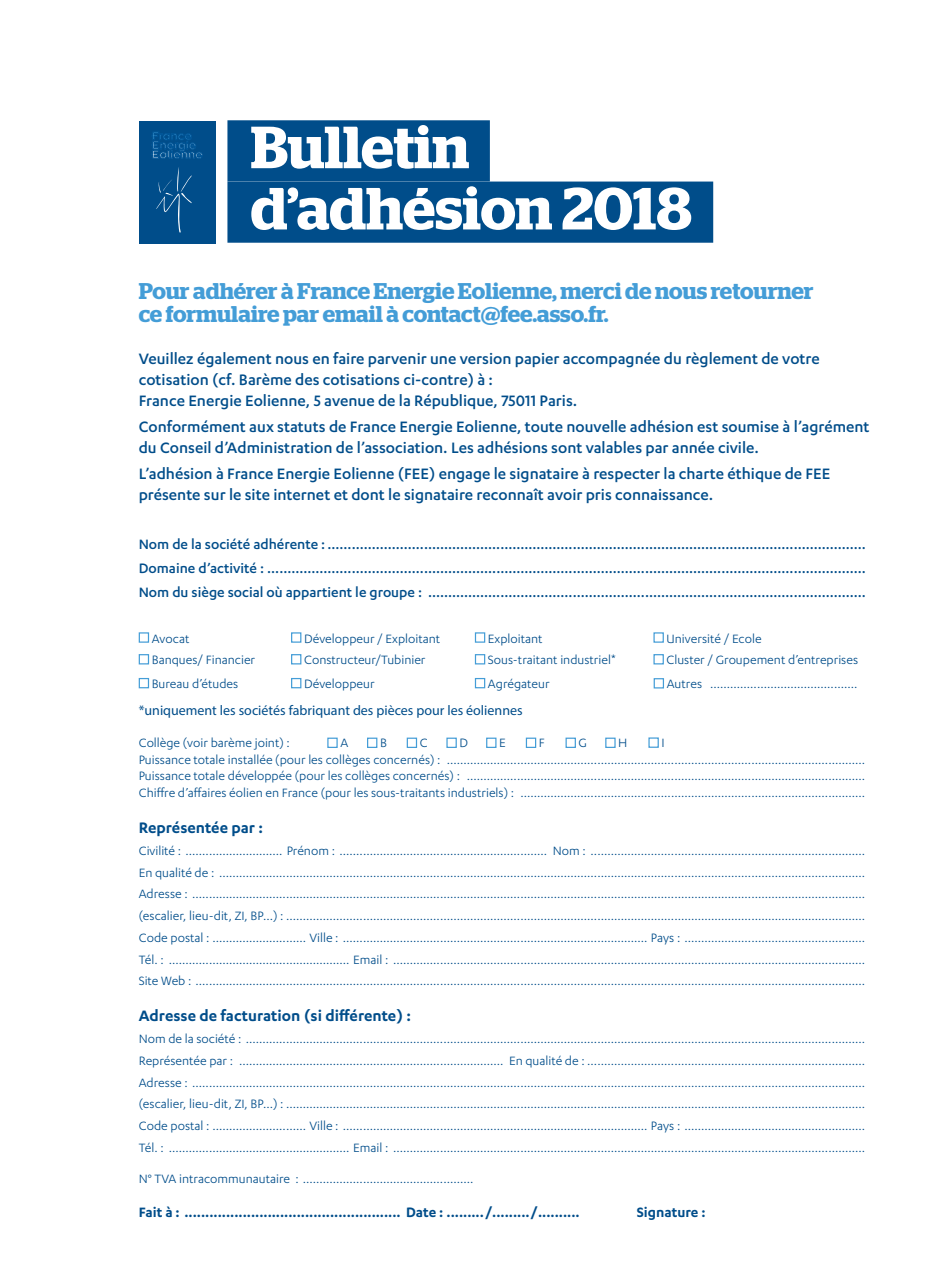
<style>
.page{position:relative;width:943px;height:1265px;background:#fff}
.page>*{position:absolute;margin:0;border:0;box-sizing:border-box;transform-origin:0 0}
.t1{font:600 59.32px/61.2px "Stag";color:#fff}
.t2{font:600 22.75px/22.8px "Stag";color:#449dd7}
.t3{font:500 17.5px/21px "Karbon";color:#004d8a}
.t4{font:600 17.5px "Karbon";color:#004d8a}
.t5{font:500 15.75px/23.8px "Karbon";color:#004d8a;text-align:justify}
.t6{font:600 15.75px "Karbon";color:#004d8a}
.t7{font:14px/21.7px "Karbon";color:#004d8a;text-align:justify}
.t8{font:14px "Myriad Pro";color:#004d8a}
</style>
<div class="page">
<div style="left:139px;top:632px;width:10px;height:11px;border:1px solid #449dd7"></div>
<div style="left:291px;top:632px;width:10px;height:11px;border:1px solid #449dd7"></div>
<div style="left:475px;top:632px;width:10px;height:11px;border:1px solid #449dd7"></div>
<div style="left:653px;top:632px;width:11px;height:11px;border:1px solid #449dd7"></div>
<div style="left:139px;top:654px;width:10px;height:10px;border:1px solid #449dd7"></div>
<div style="left:291px;top:654px;width:10px;height:10px;border:1px solid #449dd7"></div>
<div style="left:475px;top:654px;width:10px;height:10px;border:1px solid #449dd7"></div>
<div style="left:653px;top:654px;width:11px;height:10px;border:1px solid #449dd7"></div>
<div style="left:139px;top:678px;width:10px;height:10px;border:1px solid #449dd7"></div>
<div style="left:291px;top:678px;width:10px;height:10px;border:1px solid #449dd7"></div>
<div style="left:475px;top:678px;width:10px;height:10px;border:1px solid #449dd7"></div>
<div style="left:327px;top:738px;width:11px;height:10px;border:1px solid #449dd7"></div>
<div style="left:367px;top:738px;width:10px;height:10px;border:1px solid #449dd7"></div>
<div style="left:407px;top:738px;width:10px;height:10px;border:1px solid #449dd7"></div>
<div style="left:446px;top:738px;width:11px;height:10px;border:1px solid #449dd7"></div>
<div style="left:486px;top:738px;width:10px;height:10px;border:1px solid #449dd7"></div>
<div style="left:526px;top:738px;width:10px;height:10px;border:1px solid #449dd7"></div>
<div style="left:565px;top:738px;width:11px;height:10px;border:1px solid #449dd7"></div>
<div style="left:605px;top:738px;width:10px;height:10px;border:1px solid #449dd7"></div>
<div style="left:648px;top:737px;width:10px;height:11px;border:1px solid #449dd7"></div>
<div style="left:653px;top:678px;width:11px;height:10px;border:1px solid #449dd7"></div>
<div style="left:227px;top:120px;width:263px;height:61px;background:#004d8a"></div>
<div style="left:227px;top:182px;width:486px;height:61px;background:#004d8a"></div>
<div style="left:139px;top:121px;width:76px;height:122px;background:#004d8a"></div>
<svg style="left:152px;top:132px;width:50px;height:27px"></svg>
<svg style="left:156px;top:167px;width:35px;height:65px"></svg>
<h1 class="t1" style="left:251px;top:116px;width:443px">Bulletin d’adhésion 2018</h1>
<h2 class="t2" style="left:139px;top:279px;width:676px">Pour adhérer à France Energie Eolienne, merci de nous retourner ce formulaire par email à contact@fee.asso.fr.</h2>
<p class="t3" style="left:139px;top:347px;width:682px">Veuillez également nous en faire parvenir une version papier accompagnée du règlement de votre cotisation (cf. Barème des cotisations ci-contre) à :<br>France Energie Eolienne, 5 avenue de la République, 75011 Paris.</p>
<p class="t3" style="left:139px;top:415px;width:732px">Conformément aux statuts de France Energie Eolienne, toute nouvelle adhésion est soumise à l’agrément du Conseil d’Administration de l’association. Les adhésions sont valables par année civile.</p>
<p class="t3" style="left:139px;top:462px;width:693px">L’adhésion à France Energie Eolienne (FEE) engage le signataire à respecter la charte éthique de FEE présente sur le site internet et dont le signataire reconnaît avoir pris connaissance.</p>
<p class="t5" style="left:139px;top:532px;width:728px">Nom de la société adhérente : ......................................................................................................................................<br>Domaine d’activité : .....................................................................................................................................................<br>Nom du siège social où appartient le groupe : .............................................................................................................</p>
<p class="t7" style="left:152px;top:627px;width:39px">Avocat</p>
<p class="t7" style="left:304px;top:627px;width:138px">Développeur / Exploitant</p>
<p class="t7" style="left:488px;top:627px;width:56px">Exploitant</p>
<p class="t7" style="left:666px;top:627px;width:97px">Université / Ecole</p>
<p class="t7" style="left:152px;top:649px;width:105px">Banques/ Financier</p>
<p class="t7" style="left:304px;top:649px;width:123px">Constructeur/Tubinier</p>
<p class="t7" style="left:488px;top:649px;width:129px">Sous-traitant industriel*</p>
<p class="t7" style="left:666px;top:649px;width:193px">Cluster / Groupement d’entreprises</p>
<p class="t7" style="left:152px;top:673px;width:88px">Bureau d’études</p>
<p class="t7" style="left:304px;top:673px;width:72px">Développeur</p>
<p class="t7" style="left:488px;top:673px;width:63px">Agrégateur</p>
<p class="t7" style="left:666px;top:673px;width:192px">Autres ............................................</p>
<p class="t8" style="left:139px;top:702px;width:385px">*uniquement les sociétés fabriquant des pièces pour les éoliennes</p>
<p class="t7" style="left:139px;top:731px;width:153px">Collège (voir barème joint) :</p>
<p class="t7" style="left:340px;top:731px;width:9px">A</p>
<p class="t7" style="left:380px;top:731px;width:8px">B</p>
<p class="t7" style="left:420px;top:731px;width:9px">C</p>
<p class="t7" style="left:459px;top:731px;width:10px">D</p>
<p class="t7" style="left:499px;top:731px;width:8px">E</p>
<p class="t7" style="left:539px;top:731px;width:7px">F</p>
<p class="t7" style="left:578px;top:731px;width:10px">G</p>
<p class="t7" style="left:618px;top:731px;width:11px">H</p>
<p class="t7" style="left:139px;top:734px;width:728px;line-height:16.8px;text-align:left;text-indent:523px">I<br>Puissance totale installée (pour les collèges concernés) : .............................................................................................................................<br>Puissance totale développée (pour les collèges concernés) : .......................................................................................................................<br>Chiffre d’affaires éolien en France (pour les sous-traitants industriels) : .......................................................................................................</p>
<p class="t4" style="left:139px;top:818px;width:126px">Représentée par :</p>
<p class="t7" style="left:139px;top:839px;width:728px">Civilité : ............................. Prénom : .............................................................. Nom : ..................................................................................<br>En qualité de : .................................................................................................................................................................................................<br>Adresse : ......................................................................................................................................................................................................... (escalier, lieu-dit, ZI, BP...) : .............................................................................................................................................................................<br>Code postal : ............................ Ville : ........................................................................................... Pays : ......................................................<br>Tél. : ...................................................... Email : .............................................................................................................................................<br>Site Web : ........................................................................................................................................................................................................</p>
<p class="t4" style="left:139px;top:1006px;width:274px">Adresse de facturation (si différente) :</p>
<p class="t7" style="left:139px;top:1027px;width:728px">Nom de la société : .........................................................................................................................................................................................<br>Représentée par : ............................................................................... En qualité de : ...................................................................................<br>Adresse : ......................................................................................................................................................................................................... (escalier, lieu-dit, ZI, BP...) : .............................................................................................................................................................................<br>Code postal : ............................ Ville : ........................................................................................... Pays : ......................................................<br>Tél. : ...................................................... Email : .............................................................................................................................................</p>
<p class="t7" style="left:139px;top:1168px;width:336px">N° TVA intracommunautaire : ...................................................</p>
<p class="t6" style="left:139px;top:1204px;width:442px">Fait à : .................................................... Date : ........./........./..........</p>
<p class="t6" style="left:637px;top:1204px;width:70px">Signature :</p>
</div>
